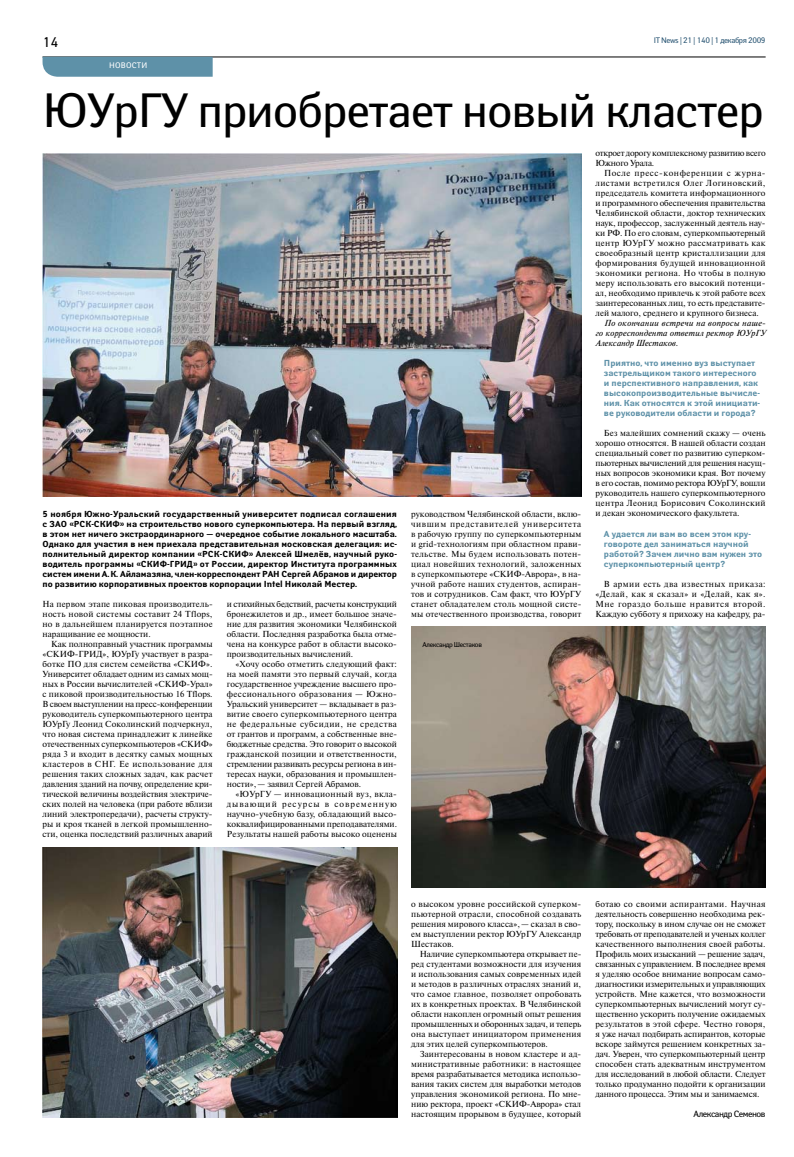
<style>
.page{position:relative;width:794px;height:1157px;background:#fff}
.page>*{position:absolute;margin:0;border:0;box-sizing:border-box;transform-origin:0 0}
.t1{font:48px "Yanus";letter-spacing:-.025em;color:#000}
.t2{font:14px "Yanus";color:#000}
.t3{font:9px "Yanus";letter-spacing:-.05em;color:#000}
.t4{font:8.7px/10px "Newton C";color:#000;text-align:justify}
.t5{font:700 8.7px/10px "Yanus";color:#000;text-align:justify}
.t6{font:700 8.7px/10px "Yanus";color:#5e91a8}
.t7{font:italic 8.7px/10px "Newton C";letter-spacing:.01em;color:#000;text-align:justify}
.t8{font:8.7px/10px "Newton C";letter-spacing:-.025em;color:#000}
.t9{font:8px "Yanus";letter-spacing:-.05em;color:#2b5775}
.t10{font:8px "Yanus";color:#fff}
.t11{font:7px "Yanus";letter-spacing:-.05em;color:#000}
</style>
<div class="page">
<hr style="left:43px;top:57px;width:722px;height:1px;background:#000">
<div style="left:43px;top:57px;width:170px;height:20px;background:#5e91a8"></div>
<img style="left:42px;top:153px;width:539px;height:344px">
<img style="left:411px;top:627px;width:354px;height:260px">
<img style="left:42px;top:847px;width:355px;height:270px">
<h2 class="t2" style="left:43px;top:34px;width:18px">14</h2>
<p class="t10" style="left:109px;top:61px;width:7px">новости</p>
<p class="t9" style="left:654px;top:35px;width:113px">IT News | 21 | 140 | 1 декабря 2009</p>
<h1 class="t1" style="left:43px;top:81px;width:723px">ЮУрГУ приобретает новый кластер</h1>
<p class="t5" style="left:43px;top:509px;width:356px">5 ноября Южно-Уральский государственный университет подписал соглашения с ЗАО «РСК-СКИФ» на строительство нового суперкомпьютера. На первый взгляд, в этом нет ничего экстраординарного — очередное событие локального масштаба.<br>Однако для участия в нем приехала представительная московская делегация: ис&shy;полнительный директор компании «РСК-СКИФ» Алексей Ш мелёв, научный руко&shy;водитель программы «СКИФ-ГРИД» от России, директор Института программных систем имени А.К. Айламазяна, член-корреспондент РАН Сергей Абрамов и директор по развитию корпоративных проектов корпорации Intel Николай Местер.</p>
<p class="t4" style="left:43px;top:599px;width:172px">На первом этапе пиковая производитель&shy;ность новой системы составит 24 Tflops, но в дальнейшем планируется поэтапное наращивание ее мощности.</p>
<p class="t4" style="left:43px;top:639px;width:172px;text-indent:8px">Как полноправный участник программы «СКИФ-ГРИД», ЮУрГу участвует в разра&shy;ботке ПО для систем семейства «СКИФ».<br>Университет обладает одним из самых мощ&shy;ных в России вычислителей «СКИФ-Урал» с пиковой производительностью 16 Тflops.<br>В своем выступлении на пресс-конференции руководитель суперкомпьютерного центра ЮУрГу Леонид Соколинский подчеркнул, что новая система принадлежит к линейке отечественных суперкомпьютеров «СКИФ» ряда 3 и входит в десятку самых мощных кластеров в СНГ. Ее использование для решения таких сложных задач, как расчет давления зданий на почву, определение кри&shy;тической величины воздействия электриче&shy;ских полей на человека (при работе вблизи линий электропередачи), расчеты структу&shy;ры и кроя тканей в легкой промышленно&shy;сти, оценка последствий различных аварий</p>
<p class="t4" style="left:227px;top:599px;width:172px">и стихийных бедствий, расчеты конструкций бронежилетов и др., имеет большое значе&shy;ние для развития экономики Челябинской области. Последняя разработка была отме&shy;чена на конкурсе работ в области высоко&shy;производительных вычислений.</p>
<p class="t4" style="left:227px;top:659px;width:172px;text-indent:9px">«Хочу особо отметить следующий факт: на моей памяти это первый случай, когда государственное учреждение высшего про&shy;фессионального образования — Южно-Уральский университет — вкладывает в раз&shy;витие своего суперкомпьютерного центра не федеральные субсидии, не средства от грантов и программ, а собственные вне&shy;бюджетные средства. Это говорит о высокой гражданской позиции и ответственности, стремлении развивать ресурсы региона в ин&shy;тересах науки, образования и промышлен&shy;ности»,— заявил Сергей Абрамов.</p>
<p class="t4" style="left:227px;top:789px;width:172px;text-indent:8px">«ЮУрГУ — инновационный вуз, вкла&shy;дывающий ресурсы в современную научно-учебную базу, обладающий высо&shy;коквалифицированными преподавателями.<br>Результаты нашей работы высоко оценены</p>
<p class="t4" style="left:411px;top:509px;width:172px">руководством Челябинской области, вклю&shy;чившим представителей университета в рабочую группу по суперкомпьютерным и grid-технологиям при областном прави&shy;тельстве. Мы будем использовать потен&shy;циал новейших технологий, заложенных в суперкомпьютере «СКИФ-Аврора», в на&shy;учной работе наших студентов, аспиран&shy;тов и сотрудников. Сам факт, что ЮУрГУ станет обладателем столь мощной систе&shy;мы отечественного производства, говорит</p>
<p class="t11" style="left:422px;top:640px;width:61px">Александр Шестаков</p>
<p class="t8" style="left:595px;top:148px;width:172px">откроет дорогу комплексному развитию всего<br>Южного Урала.</p>
<p class="t4" style="left:595px;top:168px;width:172px;text-indent:8px">После пресс-конференции с журна&shy;листами встретился Олег Логиновский, председатель комитета информационного и программного обеспечения правительства Челябинской области, доктор технических наук, профессор, заслуженный деятель нау&shy;ки РФ. По его словам, суперкомпьютерный центр ЮУрГУ можно рассматривать как своеобразный центр кристаллизации для формирования будущей инновационной экономики региона. Но чтобы в полную меру использовать его высокий потенци&shy;ал, необходимо привлечь к этой работе всех заинтересованных лиц, то есть представите&shy;лей малого, среднего и крупного бизнеса.</p>
<p class="t7" style="left:595px;top:318px;width:172px;text-indent:9px">По окончании встречи на вопросы наше&shy;го корреспондента ответил ректор ЮУрГУ Александр Шестаков.</p>
<p class="t6" style="left:604px;top:359px;width:158px">Приятно, что именно вуз выступает застрельщиком такого интересного и перспективного направления, как высокопроизводительные вычисле&shy;ния. Как относятся к этой инициати&shy;ве руководители области и города?</p>
<p class="t4" style="left:595px;top:428px;width:172px;text-indent:8px">Без малейших сомнений скажу — очень хорошо относятся. В нашей области создан специальный совет по развитию суперком&shy;пьютерных вычислений для решения насущ&shy;ных вопросов экономики края. Вот почему в его состав, помимо ректора ЮУрГУ, вошли руководитель нашего суперкомпьютерного центра Леонид Борисович Соколинский и декан экономического факультета.</p>
<p class="t6" style="left:604px;top:529px;width:160px">А удается ли вам во всем этом кру&shy;говороте дел заниматься научной работой? Зачем лично вам нужен это суперкомпьютерный центр?</p>
<p class="t4" style="left:595px;top:578px;width:172px;text-indent:9px">В армии есть два известных приказа: «Делай, как я сказал» и «Делай, как я».<br>Мне гораздо больше нравится второй.<br>Каждую субботу я прихожу на кафедру, ра-</p>
<p class="t4" style="left:411px;top:899px;width:172px">о высоком уровне российской суперком&shy;пьютерной отрасли, способной создавать решения мирового класса»,— сказал в сво&shy;ем выступлении ректор ЮУрГУ Александр Шестаков.</p>
<p class="t4" style="left:411px;top:949px;width:172px;text-indent:8px">Наличие суперкомпьютера открывает пе&shy;ред студентами возможности для изучения и использования самых современных идей и методов в различных отраслях знаний и, что самое главное, позволяет опробовать их в конкретных проектах. В Челябинской области накоплен огромный опыт решения промышленных и оборонных задач, и теперь она выступает инициатором применения для этих целей суперкомпьютеров.</p>
<p class="t4" style="left:411px;top:1048px;width:172px;text-indent:8px">Заинтересованы в новом кластере и ад&shy;министративные работники: в настоящее время разрабатывается методика использо&shy;вания таких систем для выработки методов управления экономикой региона. По мне&shy;нию ректора, проект «СКИФ-Аврора» стал настоящим прорывом в будущее, который</p>
<p class="t4" style="left:595px;top:898px;width:172px">ботаю со своими аспирантами. Научная деятельность совершенно необходима рек&shy;тору, поскольку в ином случае он не сможет требовать от преподавателей и ученых коллег качественного выполнения своей работы.<br>Профиль моих изысканий — решение задач, связанных с управлением. В последнее время я уделяю особое внимание вопросам само&shy;диагностики измерительных и управляющих устройств. Мне кажется, что возможности суперкомпьютерных вычислений могут су&shy;щественно ускорить получение ожидаемых результатов в этой сфере. Честно говоря, я уже начал подбирать аспирантов, которые вскоре займутся решением конкретных за&shy;дач. Уверен, что суперкомпьютерный центр способен стать адекватным инструментом для исследований в любой области. Следует только продуманно подойти к организации данного процесса. Этим мы и занимаемся.</p>
<p class="t3" style="left:693px;top:1108px;width:73px">Александр Семенов</p>
</div>
